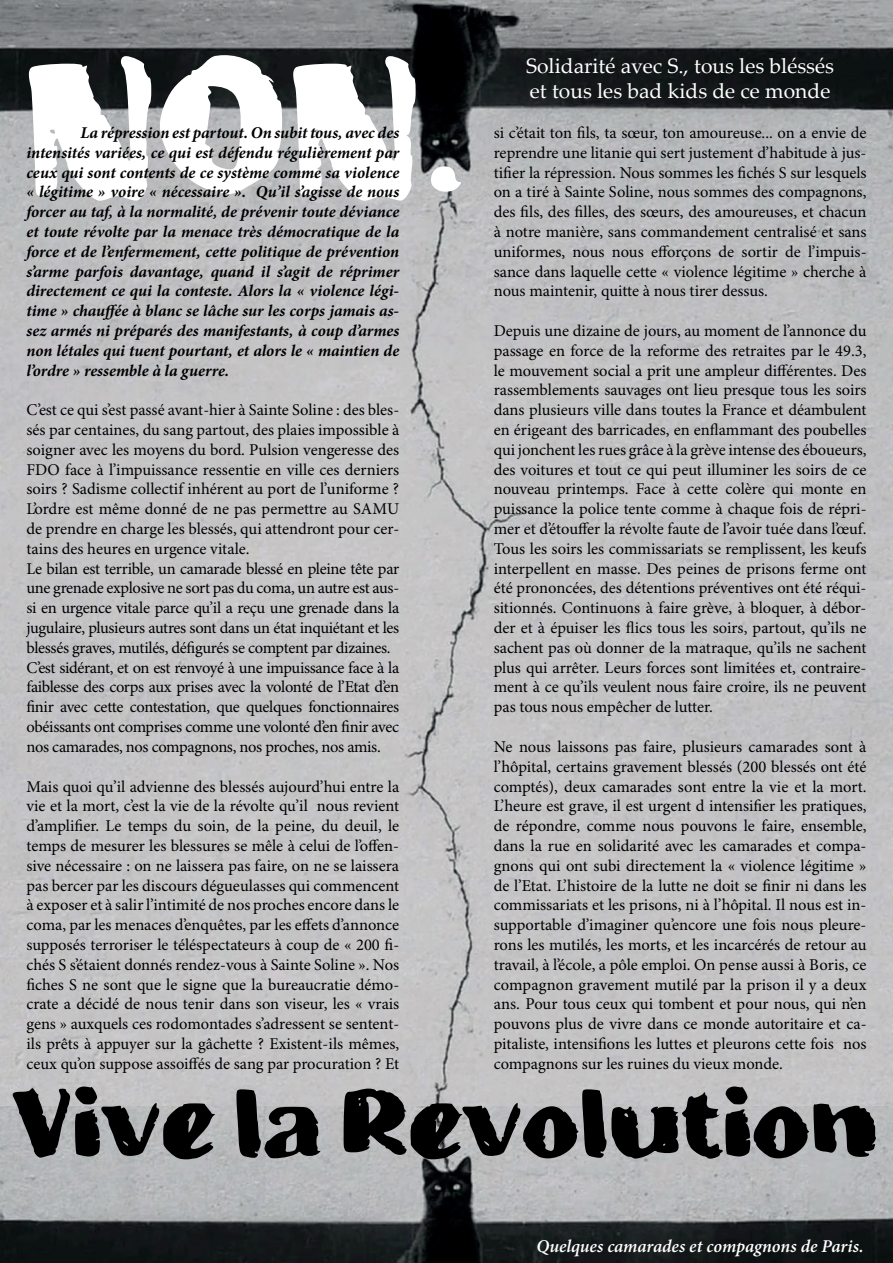
<style>
.page{position:relative;width:893px;height:1263px;background:#fff}
.page>*{position:absolute;margin:0;border:0;box-sizing:border-box;transform-origin:0 0}
.t1{font:198px "b Butaspasi";color:#fff}
.t2{font:97.5px "b Butaspasi";color:#000001}
.t3{font:21px/25.2px "Palatino Linotype";color:#fff}
.t4{font:italic 600 18px "Minion Pro";letter-spacing:-.005em;color:#fff}
.t5{font:16.5px/19.8px "Minion Pro";letter-spacing:-.01em;color:#000001;text-align:justify}
.t6{font:italic 700 16.5px/19.8px "Minion Pro";letter-spacing:-.005em;color:#000001;text-align:justify}
</style>
<div class="page">
<img style="left:0;top:0;width:893px;height:1263px">
<h1 class="t1" style="left:24px;top:50px;width:446px">NON.</h1>
<p class="t3" style="left:526px;top:52px;width:310px">Solidarité avec S., tous les bléssés et tous les bad kids de ce monde</p>
<p class="t5" style="left:494px;top:124px;width:374px">si c’était ton fils, ta sœur, ton amoureuse... on a envie de reprendre une litanie qui sert justement d’habitude à jus&shy;tifier la répression. Nous sommes les fichés S sur lesquels on a tiré à Sainte Soline, nous sommes des compagnons, des fils, des filles, des sœurs, des amoureuses, et chacun à notre manière, sans commandement centralisé et sans uniformes, nous nous efforçons de sortir de l’impuis&shy;sance dans laquelle cette « violence légitime » cherche à nous maintenir, quitte à nous tirer dessus.</p>
<p class="t5" style="left:494px;top:322px;width:374px">Depuis une dizaine de jours, au moment de l’annonce du passage en force de la reforme des retraites par le 49.3, le mouvement social a prit une ampleur différentes. Des rassemblements sauvages ont lieu presque tous les soirs dans plusieurs ville dans toutes la France et déambulent en érigeant des barricades, en enflammant des poubelles qui jonchent les rues grâce à la grève intense des éboueurs, des voitures et tout ce qui peut illuminer les soirs de ce nouveau printemps. Face à cette colère qui monte en puissance la police tente comme à chaque fois de répri&shy;mer et d’étouffer la révolte faute de l’avoir tuée dans l’œuf.<br>Tous les soirs les commissariats se remplissent, les keufs interpellent en masse. Des peines de prisons ferme ont été prononcées, des détentions préventives ont été réqui&shy;sitionnés. Continuons à faire grève, à bloquer, à débor&shy;der et à épuiser les flics tous les soirs, partout, qu’ils ne sachent pas où donner de la matraque, qu’ils ne sachent plus qui arrêter. Leurs forces sont limitées et, contraire&shy;ment à ce qu’ils veulent nous faire croire, ils ne peuvent pas tous nous empêcher de lutter.</p>
<p class="t5" style="left:494px;top:737px;width:374px">Ne nous laissons pas faire, plusieurs camarades sont à l’hôpital, certains gravement blessés (200 blessés ont été comptés), deux camarades sont entre la vie et la mort.<br>L’heure est grave, il est urgent d intensifier les pratiques, de répondre, comme nous pouvons le faire, ensemble, dans la rue en solidarité avec les camarades et compa&shy;gnons qui ont subi directement la « violence légitime » de l’Etat. L’histoire de la lutte ne doit se finir ni dans les commissariats et les prisons, ni à l’hôpital. Il nous est in&shy;supportable d’imaginer qu’encore une fois nous pleure&shy;rons les mutilés, les morts, et les incarcérés de retour au travail, à l’école, a pôle emploi. On pense aussi à Boris, ce compagnon gravement mutilé par la prison il y a deux ans. Pour tous ceux qui tombent et pour nous, qui n’en pouvons plus de vivre dans ce monde autoritaire et ca&shy;pitaliste, intensifions les luttes et pleurons cette fois nos compagnons sur les ruines du vieux monde.</p>
<h2 class="t2" style="left:15px;top:1085px;width:865px">Vive la Revolution</h2>
<p class="t6" style="left:26px;top:123px;width:374px;text-indent:54px">La répression est partout. On subit tous, avec des intensités variées, ce qui est défendu régulièrement par ceux qui sont contents de ce système comme sa violence « légitime » voire « nécessaire ». Qu’il s’agisse de nous forcer au taf, à la normalité, de prévenir toute déviance et toute révolte par la menace très démocratique de la force et de l’enfermement, cette politique de prévention s’arme parfois davantage, quand il s’agit de réprimer directement ce qui la conteste. Alors la « violence légi&shy;time » chauffée à blanc se lâche sur les corps jamais as&shy;sez armés ni préparés des manifestants, à coup d’armes non létales qui tuent pourtant, et alors le « maintien de l’ordre » ressemble à la guerre.</p>
<p class="t5" style="left:26px;top:401px;width:374px;text-align:left">C’est ce qui s’est passé avant-hier à Sainte Soline : des bles&shy;sés par centaines, du sang partout, des plaies impossible à soigner avec les moyens du bord. Pulsion vengeresse des FDO face à l’impuissance ressentie en ville ces derniers soirs ? Sadisme collectif inhérent au port de l’uniforme ?<br>L’ordre est même donné de ne pas permettre au SAMU de prendre en charge les blessés, qui attendront pour cer&shy;tains des heures en urgence vitale.<br>Le bilan est terrible, un camarade blessé en pleine tête par une grenade explosive ne sort pas du coma, un autre est aus&shy;si en urgence vitale parce qu’il a reçu une grenade dans la jugulaire, plusieurs autres sont dans un état inquiétant et les blessés graves, mutilés, défigurés se comptent par dizaines.<br>C’est sidérant, et on est renvoyé à une impuissance face à la faiblesse des corps aux prises avec la volonté de l’Etat d’en finir avec cette contestation, que quelques fonctionnaires obéissants ont comprises comme une volonté d’en finir avec nos camarades, nos compagnons, nos proches, nos amis.</p>
<p class="t5" style="left:26px;top:777px;width:374px">Mais quoi qu’il advienne des blessés aujourd’hui entre la vie et la mort, c’est la vie de la révolte qu’il nous revient d’amplifier. Le temps du soin, de la peine, du deuil, le temps de mesurer les blessures se mêle à celui de l’offen&shy;sive nécessaire : on ne laissera pas faire, on ne se laissera pas bercer par les discours dégueulasses qui commencent à exposer et à salir l’intimité de nos proches encore dans le coma, par les menaces d’enquêtes, par les effets d’annonce supposés terroriser le téléspectateurs à coup de « 200 fi&shy;chés S s’étaient donnés rendez-vous à Sainte Soline ». Nos fiches S ne sont que le signe que la bureaucratie démo&shy;crate a décidé de nous tenir dans son viseur, les « vrais gens » auxquels ces rodomontades s’adressent se sentent&shy;ils prêts à appuyer sur la gâchette ? Existent-ils mêmes, ceux qu’on suppose assoiffés de sang par procuration ? Et</p>
<p class="t4" style="left:536px;top:1233px;width:329px">Quelques camarades et compagnons de Paris.</p>
</div>
